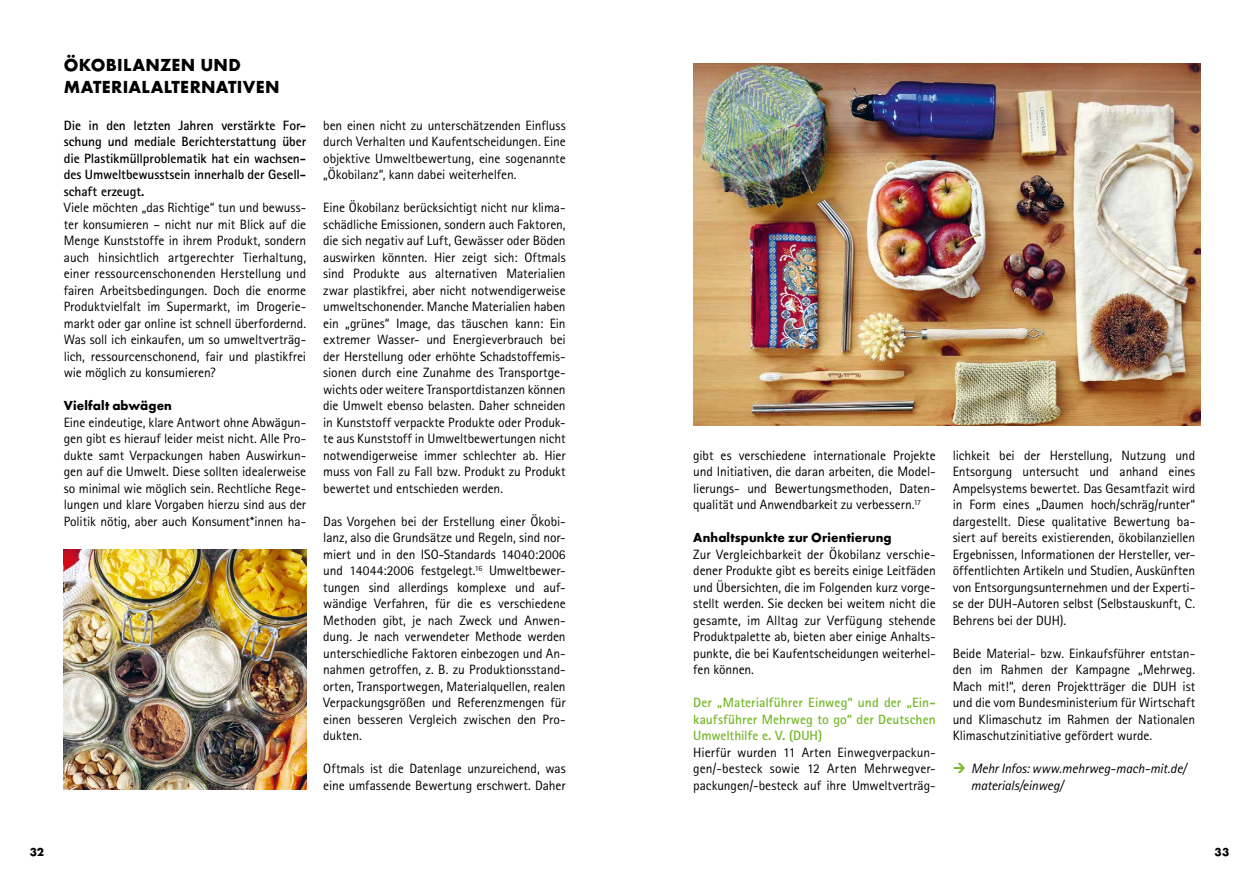
<style>
.page{position:relative;width:1259px;height:893px;background:#fff}
.page>*{position:absolute;margin:0;border:0;box-sizing:border-box;transform-origin:0 0}
.t1{font:700 18px/21.6px "Futura T";letter-spacing:.015em;color:#000}
.t2{font:13.5px/16.5px "Agfa Rotis Sans Serif";letter-spacing:-.005em;color:#000;text-align:justify}
.t3{font:700 13.5px/16.5px "Agfa Rotis Sans Serif";letter-spacing:-.01em;color:#000;text-align:justify}
.t4{font:700 13.5px/16.5px "Agfa Rotis Sans Serif";color:#76b82a;text-align:justify}
.t5{font:italic 13.5px/16.5px "Agfa Rotis Sans Serif";letter-spacing:-.01em;color:#000}
.t6{font:700 13.5px "Futura T";letter-spacing:.01em;color:#000}
.t7{font:700 12px "Futura T";color:#000}
</style>
<div class="page">
<img style="left:693px;top:64px;width:507px;height:361px">
<img style="left:64px;top:549px;width:242px;height:241px">
<h1 class="t1" style="left:64px;top:54px;width:217px">ÖKOBILANZEN UND<br>MATERIALALTERNATIVEN</h1>
<p class="t3" style="left:64px;top:117px;width:244px">Die in den letzten Jahren verstärkte For&shy;schung und mediale Berichterstattung über die Plastikmüllproblematik hat ein wachsen&shy;des Umweltbewusstsein innerhalb der Gesell&shy;schaft erzeugt.</p>
<p class="t2" style="left:64px;top:199px;width:244px">Viele möchten „das Richtige“ tun und bewuss&shy;ter konsumieren – nicht nur mit Blick auf die Menge Kunststoffe in ihrem Produkt, sondern auch hinsichtlich artgerechter Tierhaltung, einer ressourcenschonenden Herstellung und fairen Arbeitsbedingungen. Doch die enorme Produktvielfalt im Supermarkt, im Drogerie&shy;markt oder gar online ist schnell überfordernd.<br>Was soll ich einkaufen, um so umweltverträg&shy;lich, ressourcenschonend, fair und plastikfrei wie möglich zu konsumieren?</p>
<p class="t6" style="left:64px;top:398px;width:110px">Vielfalt abwägen</p>
<p class="t2" style="left:64px;top:414px;width:244px">Eine eindeutige, klare Antwort ohne Abwägun&shy;gen gibt es hierauf leider meist nicht. Alle Pro&shy;dukte samt Verpackungen haben Auswirkun&shy;gen auf die Umwelt. Diese sollten idealerweise so minimal wie möglich sein. Rechtliche Rege&shy;lungen und klare Vorgaben hierzu sind aus der Politik nötig, aber auch Konsument*innen ha-</p>
<p class="t2" style="left:323px;top:117px;width:244px">ben einen nicht zu unterschätzenden Einfluss durch Verhalten und Kaufentscheidungen. Eine objektive Umweltbewertung, eine sogenannte „Ökobilanz“, kann dabei weiterhelfen.</p>
<p class="t2" style="left:323px;top:199px;width:244px">Eine Ökobilanz berücksichtigt nicht nur klima&shy;schädliche Emissionen, sondern auch Faktoren, die sich negativ auf Luft, Gewässer oder Böden auswirken könnten. Hier zeigt sich: Oftmals sind Produkte aus alternativen Materialien zwar plastikfrei, aber nicht notwendigerweise umweltschonender. Manche Materialien haben ein „grünes“ Image, das täuschen kann: Ein extremer Wasser- und Energieverbrauch bei der Herstellung oder erhöhte Schadstoffemis&shy;sionen durch eine Zunahme des Transportge&shy;wichts oder weitere Transportdistanzen können die Umwelt ebenso belasten. Daher schneiden in Kunststoff verpackte Produkte oder Produk&shy;te aus Kunststoff in Umweltbewertungen nicht notwendigerweise immer schlechter ab. Hier muss von Fall zu Fall bzw. Produkt zu Produkt bewertet und entschieden werden.</p>
<p class="t2" style="left:323px;top:513px;width:244px">Das Vorgehen bei der Erstellung einer Ökobi&shy;lanz, also die Grundsätze und Regeln, sind nor&shy;miert und in den ISO-Standards 14040:2006 und 14044:2006 festgelegt.<sup>16</sup> Umweltbewer&shy;tungen sind allerdings komplexe und auf&shy;wändige Verfahren, für die es verschiedene Methoden gibt, je nach Zweck und Anwen&shy;dung. Je nach verwendeter Methode werden unterschiedliche Faktoren einbezogen und An&shy;nahmen getroffen, z. B. zu Produktionsstand&shy;orten, Transportwegen, Materialquellen, realen Verpackungsgrößen und Referenzmengen für einen besseren Vergleich zwischen den Pro&shy;dukten.</p>
<p class="t2" style="left:323px;top:760px;width:244px">Oftmals ist die Datenlage unzureichend, was eine umfassende Bewertung erschwert. Daher</p>
<p class="t2" style="left:693px;top:447px;width:244px">gibt es verschiedene internationale Projekte und Initiativen, die daran arbeiten, die Model&shy;lierungs- und Bewertungsmethoden, Daten&shy;qualität und Anwendbarkeit zu verbessern.<sup>17</sup></p>
<p class="t6" style="left:693px;top:530px;width:200px">Anhaltspunkte zur Orientierung</p>
<p class="t2" style="left:693px;top:546px;width:244px">Zur Vergleichbarkeit der Ökobilanz verschie&shy;dener Produkte gibt es bereits einige Leitfäden und Übersichten, die im Folgenden kurz vorge&shy;stellt werden. Sie decken bei weitem nicht die gesamte, im Alltag zur Verfügung stehende Produktpalette ab, bieten aber einige Anhalts&shy;punkte, die bei Kaufentscheidungen weiterhel&shy;fen können.</p>
<p class="t4" style="left:693px;top:694px;width:244px">Der „Materialführer Einweg“ und der „Ein&shy;kaufsführer Mehrweg to go“ der Deutschen Umwelthilfe e. V. (DUH)</p>
<p class="t2" style="left:693px;top:744px;width:244px">Hierfür wurden 11 Arten Einwegverpackun&shy;gen/-besteck sowie 12 Arten Mehrwegver&shy;packungen/-besteck auf ihre Umweltverträg-</p>
<p class="t2" style="left:952px;top:447px;width:244px">lichkeit bei der Herstellung, Nutzung und Entsorgung untersucht und anhand eines Ampelsystems bewertet. Das Gesamtfazit wird in Form eines „Daumen hoch/schräg/runter“ dargestellt. Diese qualitative Bewertung ba&shy;siert auf bereits existierenden, ökobilanziellen Ergebnissen, Informationen der Hersteller, ver&shy;öffentlichten Artikeln und Studien, Auskünften von Entsorgungsunternehmen und der Experti&shy;se der DUH-Autoren selbst (Selbstauskunft, C.<br>Behrens bei der DUH).</p>
<p class="t2" style="left:952px;top:645px;width:244px">Beide Material- bzw. Einkaufsführer entstan&shy;den im Rahmen der Kampagne „Mehrweg.<br>Mach mit!“, deren Projektträger die DUH ist und die vom Bundesministerium für Wirtschaft und Klimaschutz im Rahmen der Nationalen Klimaschutzinitiative gefördert wurde.</p>
<p class="t5" style="left:970px;top:761px;width:217px">Mehr Infos: www.mehrweg-mach-mit.de/ materials/einweg/</p>
<p class="t7" style="left:30px;top:845px;width:16px">32</p>
<p class="t7" style="left:1214px;top:845px;width:16px">33</p>
</div>
